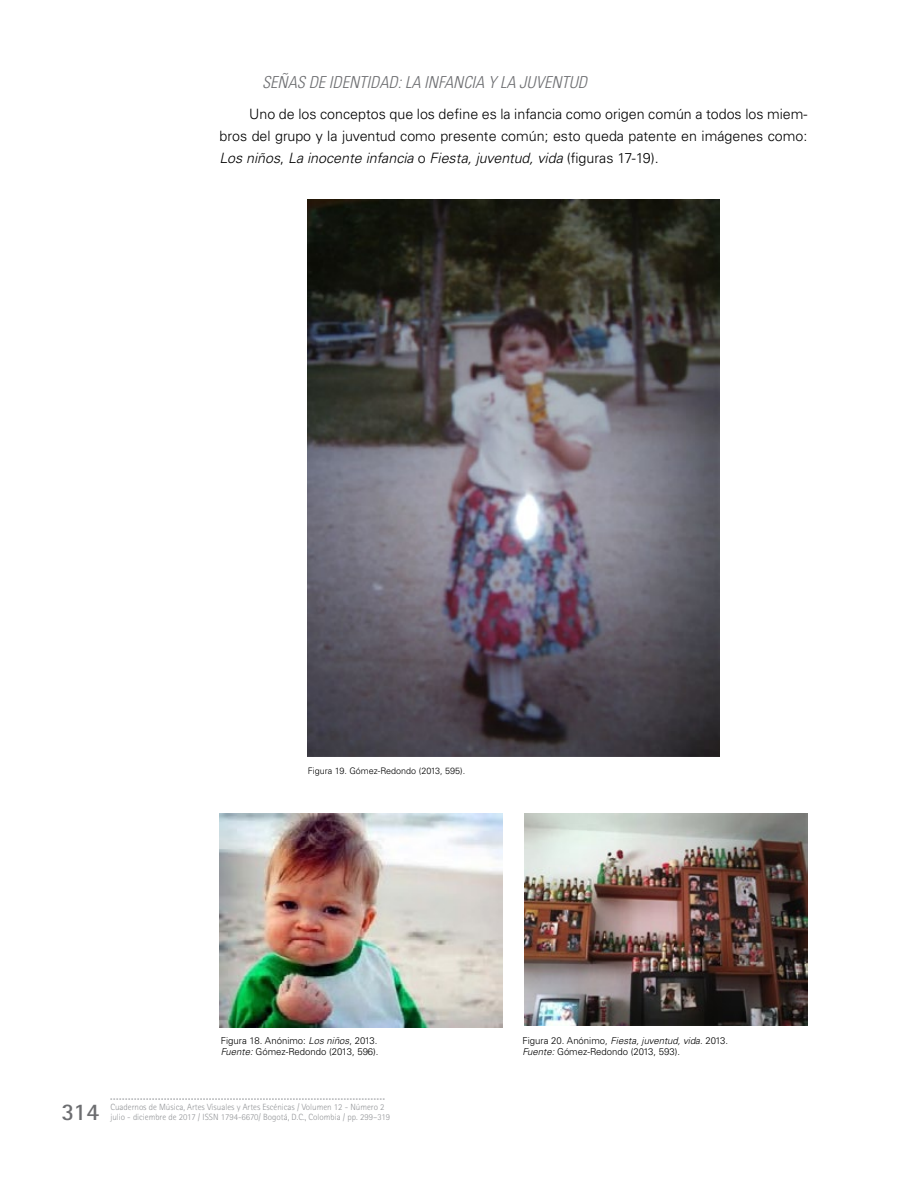
<style>
.page{position:relative;width:918px;height:1188px;background:#fff}
.page>*{position:absolute;margin:0;border:0;box-sizing:border-box;transform-origin:0 0}
.t1{font:700 24px "Rotis Sans Serif Std";color:#6d6e71}
.t2{font:italic 300 condensed 16.5px "Univers LT Std";color:#6d6e71}
.t3{font:300 14.25px/21.8px "Univers LT Std";color:#000;text-align:justify}
.t4{font:300 9.6px/11.2px "Univers LT Std";color:#000}
.t5{font:300 9px "Rotis Sans Serif Std";color:#939598}
.t6{font:300 9px "Univers LT Std";color:#000}
.s1{font-style:italic}
</style>
<div class="page">
<svg style="left:110px;top:1099px;width:275px;height:1px"></svg>
<img style="left:220px;top:814px;width:283px;height:214px">
<img style="left:308px;top:200px;width:411px;height:557px">
<img style="left:524px;top:814px;width:283px;height:212px">
<p class="t2" style="left:262px;top:72px;width:327px">SEÑAS DE IDENTIDAD: LA INFANCIA Y LA JUVENTUD</p>
<p class="t3" style="left:220px;top:103px;width:590px;text-indent:30px">Uno de los conceptos que los define es la infancia como origen común a todos los miem&shy;bros del grupo y la juventud como presente común; esto queda patente en imágenes como:<br><span class="s1">Los niños</span>, <span class="s1">La inocente infancia</span> o <span class="s1">Fiesta, juventud, vida</span> (figuras 17-19).</p>
<p class="t6" style="left:308px;top:765px;width:159px">Figura 19. Gómez-Redondo (2013, 595).</p>
<p class="t4" style="left:221px;top:1035px;width:159px">Figura 18. Anónimo: <span class="s1">Los niños</span>, 2013.<br><span class="s1">Fuente:</span> Gómez-Redondo (2013, 596).</p>
<p class="t4" style="left:522px;top:1035px;width:207px">Figura 20. Anónimo, <span class="s1">Fiesta, juventud, vida</span>. 2013.<br><span class="s1">Fuente:</span> Gómez-Redondo (2013, 593).</p>
<p class="t5" style="left:110px;top:1102px;width:276px">Cuadernos de Música, Artes Visuales y Artes Escénicas / Volumen 12 - Número 2</p>
<h1 class="t1" style="left:62px;top:1097px;width:39px">314</h1>
<p class="t5" style="left:110px;top:1112px;width:281px">julio - diciembre de 2017 / ISSN 1794-6670/ Bogotá, D.C., Colombia / pp. 299–319</p>
</div>
